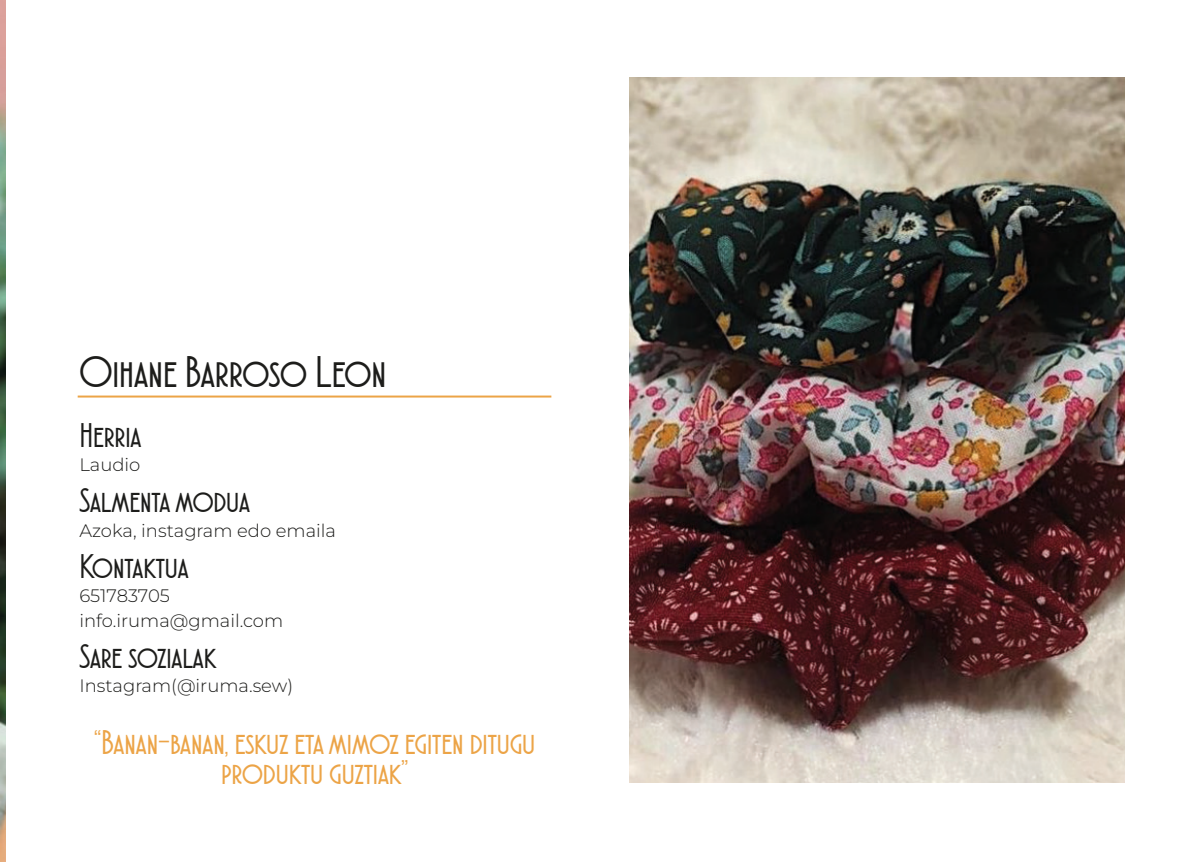
<style>
.page{position:relative;width:1202px;height:862px;background:#fff}
.page>*{position:absolute;margin:0;border:0;box-sizing:border-box;transform-origin:0 0}
.t1{font:44px "Atlantic Cruise";color:#1d1d1b}
.t2{font:34px "Atlantic Cruise";color:#eca447}
.t3{font:34px "Atlantic Cruise";color:#1d1d1b}
.t4{font:300 18px "Montserrat";color:#1d1d1b}
</style>
<div class="page">
<img style="left:0;top:0;width:6px;height:862px">
<hr style="left:78px;top:395px;width:473px;height:2px;background:#eca447">
<img style="left:629px;top:78px;width:495px;height:705px">
<p class="t1" style="left:79px;top:349px;width:309px">Oihane Barroso Leon</p>
<p class="t3" style="left:79px;top:418px;width:64px">Herria</p>
<p class="t4" style="left:79px;top:452px;width:63px">Laudio</p>
<p class="t3" style="left:79px;top:482px;width:172px">Salmenta modua</p>
<p class="t4" style="left:79px;top:518px;width:258px">Azoka, instagram edo emaila</p>
<p class="t3" style="left:79px;top:548px;width:111px">Kontaktua</p>
<p class="t4" style="left:79px;top:583px;width:92px">651783705</p>
<p class="t4" style="left:79px;top:608px;width:205px">info.iruma@gmail.com</p>
<p class="t3" style="left:79px;top:638px;width:138px">Sare sozialak</p>
<p class="t4" style="left:79px;top:673px;width:215px">Instagram(@iruma.sew)</p>
<p class="t2" style="left:94px;top:725px;width:443px">“Banan-banan, eskuz eta mimoz egiten ditugu</p>
<p class="t2" style="left:221px;top:755px;width:188px">produktu guztiak”</p>
</div>
